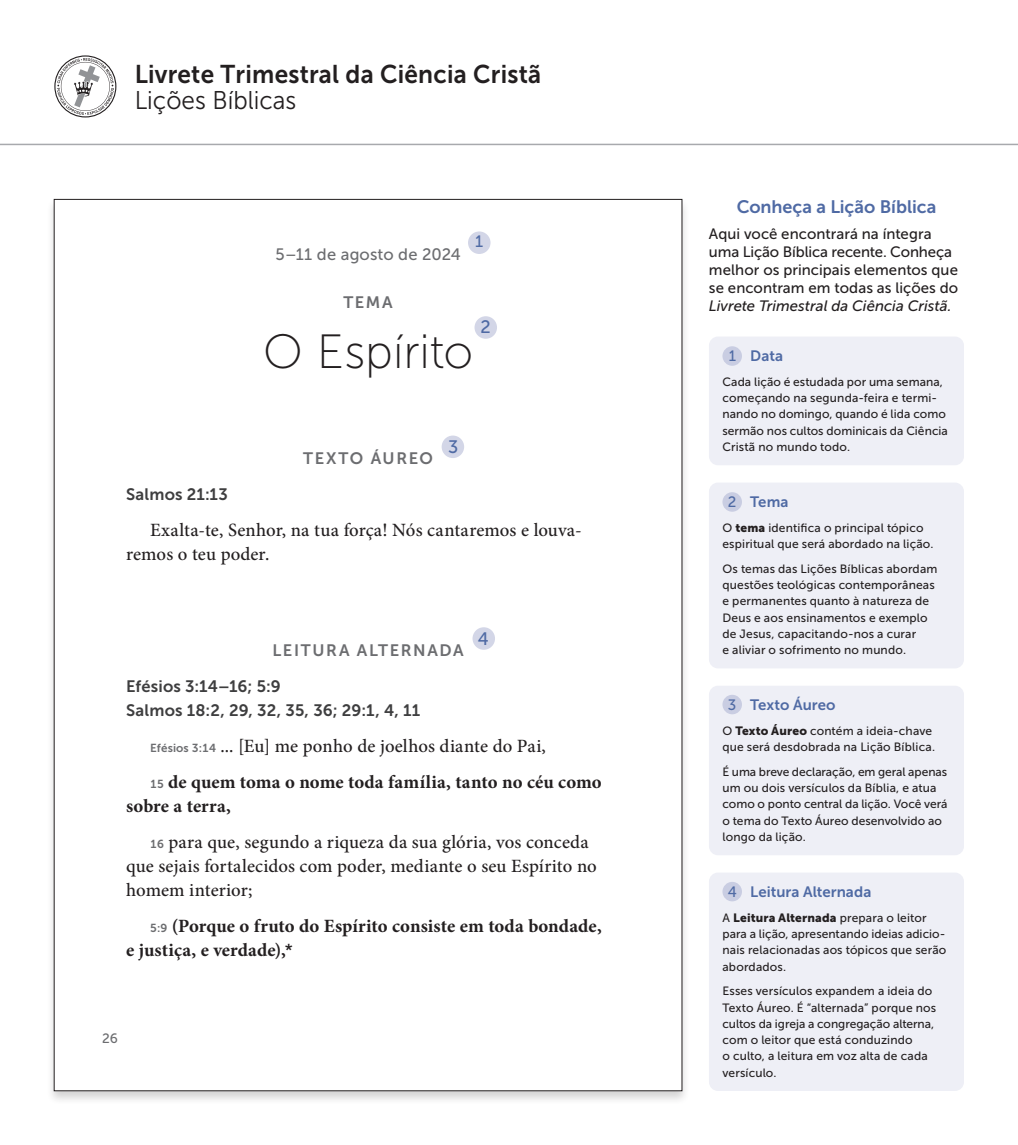
<style>
.page{position:relative;width:1018px;height:1145px;background:#fff}
.page>*{position:absolute;margin:0;border:0;box-sizing:border-box;transform-origin:0 0}
.t1{font:48px "Museo Sans 100";letter-spacing:-.005em;color:#231f20}
.t2{font:25.65px "Museo Sans 700";letter-spacing:.01em;color:#231f20;scale:.95 1}
.t3{font:25.65px "Museo Sans 300";color:#231f20;scale:.95 1}
.t4{font:500 18.75px/24px "Minion Pro";letter-spacing:.005em;color:#231f20}
.t5{font:700 18.75px/36px "Minion Pro";color:#231f20}
.Headers{font:18px "Museo Sans 700";color:#4f6aa4}
.Label_Numbers{font:18px "Museo Sans 500";color:#4f6aa4}
.t6{font:16.5px "Museo Sans 700";letter-spacing:.015em;color:#3e3e3f}
.t7{font:16.5px/36px "Museo Sans 700";letter-spacing:.095em;color:#3e3e3f}
.t8{font:16.5px "Museo Sans 500";letter-spacing:.01em;color:#6c6d70}
.t9{font:16.5px "Museo Sans 700";letter-spacing:.1em;color:#6c6d70}
.Label_Numbers-2{font:16.5px "Museo Sans 500";color:#4f6aa4}
.Main_Text{font:15px/18px "Museo Sans 500";color:#231f20}
.Headers-2{font:15px "Museo Sans 700";letter-spacing:.005em;color:#4f6aa4}
.Label_Numbers__small{font:15px "Museo Sans 500";color:#4f6aa4}
.t10{font:13.5px "Museo Sans 500";color:#6c6d70}
.Main_Text-2{font:12px/16.2px "Museo Sans 500";letter-spacing:.01em;color:#231f20}
.s1{color:#6c6d70}
.s2{font-family:"Museo Sans 700";font-weight:400;font-size:11.7px;color:#6c6d70}
.s3{font-weight:500}
.s4{font-weight:700}
.s5{font-family:"Museo Sans 500";font-weight:400;font-size:17.25px}
.s6{font-style:italic}
.s7{font-family:"Museo Sans 900"}
</style>
<div class="page">
<hr style="left:0;top:144px;width:1018px;height:1px;background:#a8a9ad">
<svg style="left:54px;top:55px;width:62px;height:62px"></svg>
<div style="left:108px;top:111px;width:9px;height:9px;background:#fff"></div>
<div style="left:46px;top:197px;width:645px;height:908px;background:#231f20;opacity:.2"></div>
<div style="left:54px;top:199px;width:628px;height:891px;background:#fff"></div>
<div style="left:468px;top:231px;width:22px;height:23px;background:#d3d6e7;border-radius:50%"></div>
<div style="left:442px;top:435px;width:22px;height:23px;background:#d3d6e7;border-radius:50%"></div>
<div style="left:475px;top:316px;width:22px;height:23px;background:#d3d6e7;border-radius:50%"></div>
<div style="left:472px;top:627px;width:23px;height:23px;background:#d3d6e7;border-radius:50%"></div>
<div style="left:709px;top:336px;width:255px;height:129px;background:#eeeff6;border-radius:9px"></div>
<div style="left:722px;top:346px;width:20px;height:20px;background:#c9cde2;border-radius:50%"></div>
<div style="left:709px;top:482px;width:255px;height:186px;background:#eeeff6;border-radius:9px"></div>
<div style="left:722px;top:492px;width:20px;height:20px;background:#c9cde2;border-radius:50%"></div>
<div style="left:709px;top:685px;width:255px;height:170px;background:#eeeff6;border-radius:9px"></div>
<div style="left:722px;top:694px;width:20px;height:20px;background:#c9cde2;border-radius:50%"></div>
<div style="left:709px;top:872px;width:255px;height:218px;background:#eeeff6;border-radius:9px"></div>
<div style="left:722px;top:881px;width:20px;height:20px;background:#c9cde2;border-radius:50%"></div>
<h2 class="t2" style="left:135px;top:60px;width:429px">Livrete Trimestral da Ciência Cristã</h2>
<h2 class="t3" style="left:135px;top:86px;width:172px">Lições Bíblicas</h2>
<p class="Label_Numbers-2" style="left:475px;top:233px;width:10px">1</p>
<p class="t8" style="left:275px;top:245px;width:187px">5–11 de agosto de 2024</p>
<p class="t9" style="left:343px;top:293px;width:51px">TEMA</p>
<p class="t1" style="left:263px;top:326px;width:212px">O Espírito</p>
<p class="Label_Numbers" style="left:481px;top:317px;width:12px">2</p>
<p class="t9" style="left:303px;top:449px;width:131px">TEXTO ÁUREO</p>
<p class="Label_Numbers" style="left:448px;top:437px;width:12px">3</p>
<p class="t6" style="left:126px;top:485px;width:103px">Salmos 21:13</p>
<p class="t4" style="left:126px;top:518px;width:457px;text-indent:24px">Exalta-te, Senhor, na tua força! Nós cantaremos e louva&shy;remos o teu poder.</p>
<p class="Label_Numbers" style="left:478px;top:628px;width:12px">4</p>
<p class="t7" style="left:126px;top:632px;width:339px;text-indent:146px"><span class="s1">LEITURA ALTERNADA<br></span>Efésios 3:14–16; 5:9</p>
<p class="t6" style="left:126px;top:701px;width:296px">Salmos 18:2, 29, 32, 35, 36; 29:1, 4, 11</p>
<p class="t5" style="left:150px;top:727px;width:453px"><span class="s2">Efésios 3:14</span> <span class="s3">... [Eu] me ponho de joelhos diante do Pai,<br></span><span class="s2">15</span> de quem toma o nome toda família, tanto no céu como</p>
<p class="t4" style="left:150px;top:788px;width:440px;line-height:36px;text-indent:-24px"><span class="s4">sobre a terra,<br></span><span class="s2">16</span> para que, segundo a riqueza da sua glória, vos conceda</p>
<p class="t4" style="left:126px;top:854px;width:472px">que sejais fortalecidos com poder, mediante o seu Espírito no homem interior;</p>
<p class="t5" style="left:126px;top:913px;width:477px;line-height:24px;text-indent:24px"><span class="s2">5:9</span> (Porque o fruto do Espírito consiste em toda bondade, e justiça, e verdade),<span class="s5">*</span></p>
<p class="t10" style="left:102px;top:1030px;width:17px">26</p>
<p class="Headers" style="left:737px;top:197px;width:201px">Conheça a Lição Bíblica</p>
<p class="Main_Text" style="left:709px;top:225px;width:251px">Aqui você encontrará na íntegra uma Lição Bíblica recente. Conheça melhor os principais elementos que se encontram em todas as lições do <span class="s6">Livrete Trimestral da Ciência Cristã.</span></p>
<p class="Label_Numbers__small" style="left:729px;top:348px;width:9px">1</p>
<p class="Headers-2" style="left:750px;top:348px;width:34px">Data</p>
<p class="Main_Text-2" style="left:722px;top:373px;width:227px">Cada lição é estudada por uma semana, começando na segunda-feira e termi&shy;nando no domingo, quando é lida como sermão nos cultos dominicais da Ciência Cristã no mundo todo.</p>
<p class="Headers-2" style="left:750px;top:494px;width:40px">Tema</p>
<p class="Main_Text-2" style="left:722px;top:519px;width:213px">O <span class="s7">tema</span> identifica o principal tópico espiritual que será abordado na lição.</p>
<p class="Main_Text-2" style="left:722px;top:560px;width:217px">Os temas das Lições Bíblicas abordam questões teológicas contemporâneas e permanentes quanto à natureza de Deus e aos ensinamentos e exemplo de Jesus, capacitando-nos a curar<br>e aliviar o sofrimento no mundo.</p>
<p class="Label_Numbers__small" style="left:728px;top:494px;width:10px">2</p>
<p class="Headers-2" style="left:750px;top:696px;width:87px">Texto Áureo</p>
<p class="Main_Text-2" style="left:722px;top:722px;width:214px">O <span class="s7">Texto Áureo</span> contém a ideia-chave que será desdobrada na Lição Bíblica.</p>
<p class="Main_Text-2" style="left:722px;top:763px;width:227px">É uma breve declaração, em geral apenas um ou dois versículos da Bíblia, e atua como o ponto central da lição. Você verá o tema do Texto Áureo desenvolvido ao longo da lição.</p>
<p class="Label_Numbers__small" style="left:728px;top:696px;width:10px">3</p>
<p class="Headers-2" style="left:750px;top:883px;width:123px">Leitura Alternada</p>
<p class="Main_Text-2" style="left:722px;top:909px;width:225px">A <span class="s7">Leitura Alternada</span> prepara o leitor para a lição, apresentando ideias adicio&shy;nais relacionadas aos tópicos que serão abordados.</p>
<p class="Main_Text-2" style="left:722px;top:983px;width:215px">Esses versículos expandem a ideia do<br>Texto Áureo. É “alternada” porque nos cultos da igreja a congregação alterna, com o leitor que está conduzindo<br>o culto, a leitura em voz alta de cada versículo.</p>
<p class="Label_Numbers__small" style="left:728px;top:883px;width:11px">4</p>
</div>
